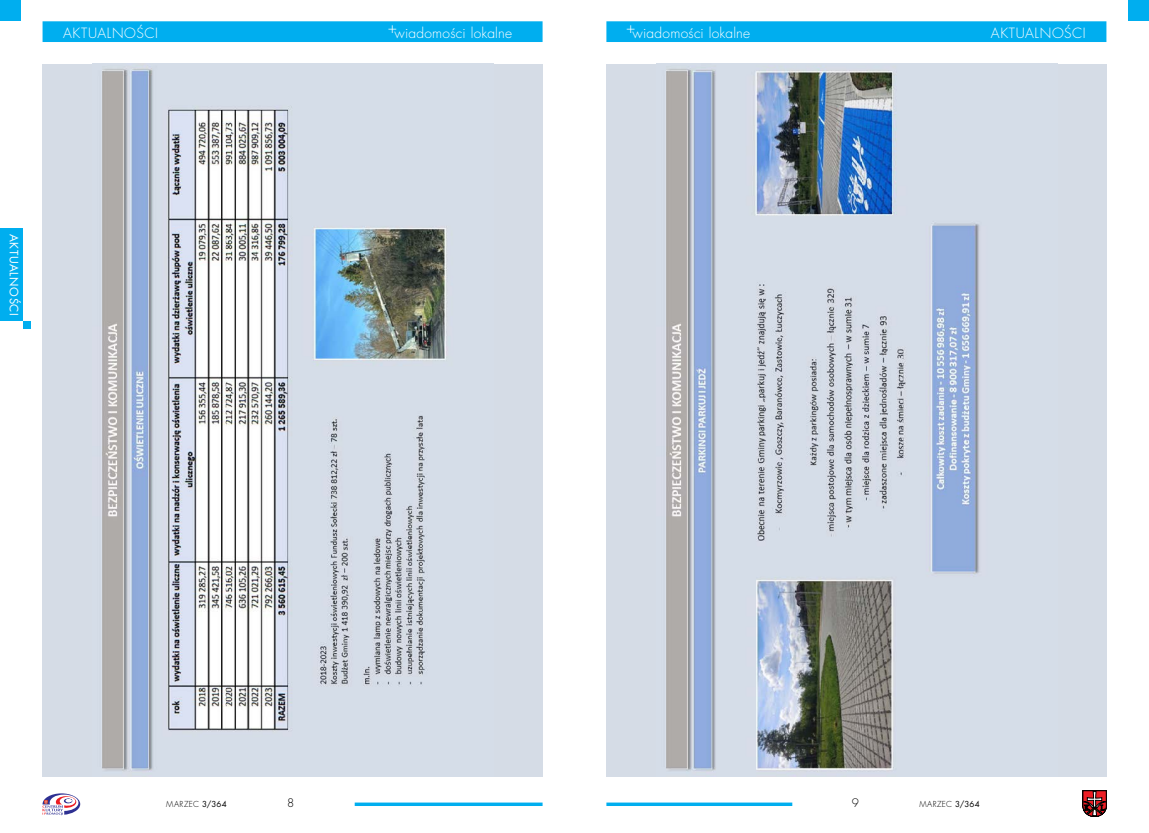
<style>
.page{position:relative;width:1149px;height:833px;background:#fff}
.page>*{position:absolute;margin:0;border:0;box-sizing:border-box;transform-origin:0 0}
.t1{font:300 13.75px "Futura LT Pro";letter-spacing:.02em;color:#fff}
.t2{font:300 13.75px "Futura LT Pro";letter-spacing:.045em;color:#fff}
.t3{font:300 11.5px "Futura LT Pro";color:#000}
.t4{font:11.25px "Futura LT Pro";letter-spacing:.055em;color:#fff}
.t5{font:300 8px "Futura LT Pro";letter-spacing:.04em;color:#000}
.s1{font-weight:400}
</style>
<div class="page">
<div style="left:0;top:0;width:21px;height:21px;background:#00aeef"></div>
<div style="left:1127px;top:0;width:21px;height:21px;background:#00aeef"></div>
<div style="left:23px;top:321px;width:7px;height:8px;background:#00aeef"></div>
<svg style="left:354px;top:802px;width:188px;height:4px"></svg>
<svg style="left:606px;top:802px;width:186px;height:4px"></svg>
<div style="left:43px;top:21px;width:499px;height:21px;background:#00aeef"></div>
<div style="left:606px;top:21px;width:500px;height:21px;background:#00aeef"></div>
<svg style="left:43px;top:793px;width:37px;height:22px"></svg>
<div style="left:0;top:228px;width:23px;height:93px;background:#00aeef"></div>
<svg style="left:1082px;top:790px;width:24px;height:26px"></svg>
<div style="left:43px;top:64px;width:499px;height:712px;background:#d5dce6"></div>
<img style="left:102px;top:68px;width:345px;height:704px">
<div style="left:606px;top:64px;width:500px;height:712px;background:#d5dce6"></div>
<img style="left:666px;top:69px;width:313px;height:703px">
<p class="t2" style="left:63px;top:24px;width:96px">AKTUALNOŚCI</p>
<p class="t4" style="left:22px;top:234px;width:84px;rotate:90deg">AKTUALNOŚCI</p>
<p class="t1" style="left:388px;top:24px;width:126px"><sup>+</sup>wiadomości lokalne</p>
<p class="t1" style="left:626px;top:24px;width:126px"><sup>+</sup>wiadomości lokalne</p>
<p class="t2" style="left:990px;top:24px;width:96px">AKTUALNOŚCI</p>
<p class="t3" style="left:287px;top:795px;width:9px">8</p>
<p class="t3" style="left:851px;top:795px;width:9px">9</p>
<p class="t5" style="left:166px;top:798px;width:62px">MARZEC <span class="s1">3/364</span></p>
<p class="t5" style="left:919px;top:798px;width:62px">MARZEC <span class="s1">3/364</span></p>
</div>
